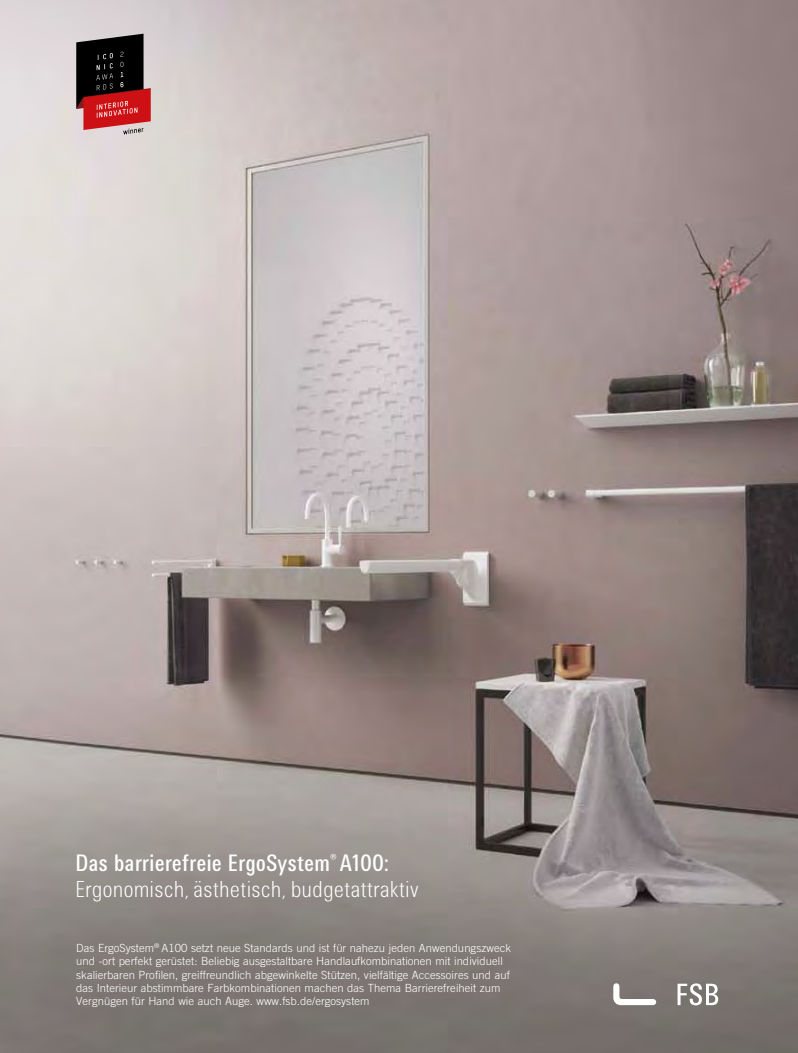
<style>
.page{position:relative;width:798px;height:1053px;background:#fff}
.page>*{position:absolute;margin:0;border:0;box-sizing:border-box;transform-origin:0 0}
.t1{font:23.12px "Traffic Kraeftig";color:#fff}
.t2{font:22.5px "Traffic Mager";color:#fff}
.t3{font:300 11.25px/13.2px "FSB Trade";letter-spacing:.005em;color:#fff}
</style>
<div class="page">
<img style="left:0;top:0;width:797px;height:1052px">
<svg style="left:677px;top:983px;width:41px;height:22px"></svg>
<svg style="left:613px;top:983px;width:43px;height:22px"></svg>
<svg style="left:76px;top:34px;width:75px;height:100px;background:#6b3536"></svg>
<h1 class="t1" style="left:75px;top:849px;width:315px">Das barrierefreie ErgoSystem<sup>®</sup> A100:</h1>
<h2 class="t2" style="left:75px;top:876px;width:345px">Ergonomisch, ästhetisch, budgetattraktiv</h2>
<p class="t3" style="left:76px;top:941px;width:436px">Das ErgoSystem<sup>®</sup> A100 setzt neue Standards und ist für nahezu jeden Anwendungszweck und -ort perfekt gerüstet: Beliebig ausgestaltbare Handlaufkombinationen mit individuell skalierbaren Profilen, greiffreundlich abgewinkelte Stützen, vielfältige Accessoires und auf das Interieur abstimmbare Farbkombinationen machen das Thema Barrierefreiheit zum Vergnügen für Hand wie auch Auge. www.fsb.de/ergosystem</p>
</div>
